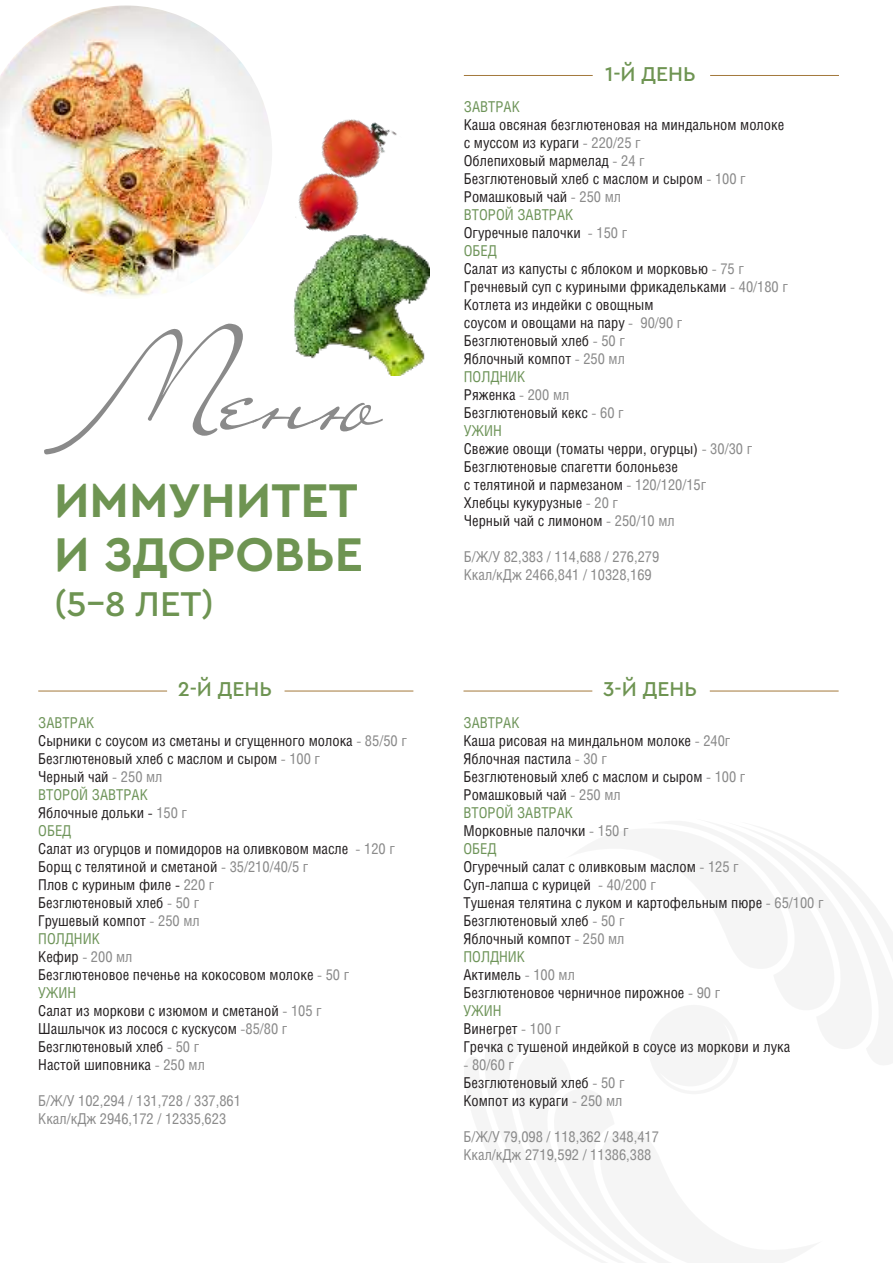
<style>
.page{position:relative;width:893px;height:1263px;background:#fff}
.page>*{position:absolute;margin:0;border:0;box-sizing:border-box;transform-origin:0 0}
.t1{font:147.3px "Carolina";color:#8a8a8a}
.t2{font:700 49.5px/54px "Cera Pro";color:#6e9452}
.t3{font:500 36px "Cera Pro";color:#6e9452}
.t4{font:500 21px "Cera Pro";color:#6e9452}
.t5{font:15px/18px "Helios Cond";color:#231f20}
.t6{font:15px/18px "Helios Cond";color:#8a8a8a}
.t7{font:15px "Helios Cond";color:#6e9459}
.s1{color:#6e9459}
.s2{color:#8a8a8a}
</style>
<div class="page">
<hr style="left:464px;top:75px;width:129px;height:1px;background:#a3783b">
<hr style="left:710px;top:75px;width:129px;height:1px;background:#a3783b">
<hr style="left:38px;top:691px;width:129px;height:1px;background:#a3783b">
<hr style="left:285px;top:691px;width:128px;height:1px;background:#a3783b">
<hr style="left:463px;top:691px;width:129px;height:1px;background:#a3783b">
<hr style="left:710px;top:691px;width:129px;height:1px;background:#a3783b">
<img style="left:0;top:5px;width:266px;height:293px">
<img style="left:266px;top:112px;width:131px;height:120px">
<img style="left:293px;top:234px;width:136px;height:141px">
<h1 class="t1" style="left:66px;top:291px;width:314px">Меню</h1>
<h2 class="t2" style="left:54px;top:471px;width:311px">ИММУНИТЕТ<br>И ЗДОРОВЬЕ</h2>
<h3 class="t3" style="left:54px;top:580px;width:162px">(5-8 ЛЕТ)</h3>
<h3 class="t4" style="left:178px;top:675px;width:96px">2-Й ДЕНЬ</h3>
<p class="t5" style="left:38px;top:714px;width:370px"><span class="s1">ЗАВТРАК<br></span>Сырники с соусом из сметаны и сгущенного молока <span class="s2">- 85/50 г<br></span>Безглютеновый хлеб с маслом и сыром <span class="s2">- 100 г<br></span>Черный чай <span class="s2">- 250 мл<br></span><span class="s1">ВТОРОЙ ЗАВТРАК<br></span>Яблочные дольки - <span class="s2">150 г<br></span><span class="s1">ОБЕД<br></span>Салат из огурцов и помидоров на оливковом масле <span class="s2">- 120 г<br></span>Борщ с телятиной и сметаной <span class="s2">- 35/210/40/5 г<br></span>Плов с куриным филе - <span class="s2">220 г<br></span>Безглютеновый хлеб <span class="s2">- 50 г<br></span>Грушевый компот <span class="s2">- 250 мл<br></span><span class="s1">ПОЛДНИК<br></span>Кефир <span class="s2">- 200 мл<br></span>Безглютеновое печенье на кокосовом молоке <span class="s2">- 50 г<br></span><span class="s1">УЖИН<br></span>Салат из моркови с изюмом и сметаной <span class="s2">- 105 г<br></span>Шашлычок из лосося с кускусом <span class="s2">-85/80 г<br></span>Безглютеновый хлеб <span class="s2">- 50 г<br></span>Настой шиповника <span class="s2">- 250 мл</span></p>
<p class="t6" style="left:38px;top:1092px;width:204px">Б/Ж/У 102,294 / 131,728 / 337,861<br>Ккал/кДж 2946,172 / 12335,623</p>
<h3 class="t4" style="left:605px;top:60px;width:92px">1-Й ДЕНЬ</h3>
<p class="t7" style="left:464px;top:97px;width:57px">ЗАВТРАК</p>
<p class="t5" style="left:464px;top:115px;width:325px">Каша овсяная безглютеновая на миндальном молоке с муссом из кураги <span class="s2">- 220/25 г<br></span>Облепиховый мармелад <span class="s2">- 24 г<br></span>Безглютеновый хлеб с маслом и сыром <span class="s2">- 100 г<br></span>Ромашковый чай <span class="s2">- 250 мл<br></span><span class="s1">ВТОРОЙ ЗАВТРАК<br></span>Огуречные палочки <span class="s2">- 150 г<br></span><span class="s1">ОБЕД<br></span>Салат из капусты с яблоком и морковью <span class="s2">- 75 г<br></span>Гречневый суп с куриными фрикадельками <span class="s2">- 40/180 г<br></span>Котлета из индейки с овощным<br>соусом и овощами на пару <span class="s2">- 90/90 г<br></span>Безглютеновый хлеб <span class="s2">- 50 г<br></span>Яблочный компот <span class="s2">- 250 мл<br></span><span class="s1">ПОЛДНИК<br></span>Ряженка <span class="s2">- 200 мл<br></span>Безглютеновый кекс <span class="s2">- 60 г<br></span><span class="s1">УЖИН<br></span>Свежие овощи (томаты черри, огурцы) <span class="s2">- 30/30 г<br></span>Безглютеновые спагетти болоньезе<br>с телятиной и пармезаном <span class="s2">- 120/120/15г<br></span>Хлебцы кукурузные <span class="s2">- 20 г<br></span>Черный чай с лимоном <span class="s2">- 250/10 мл</span></p>
<p class="t6" style="left:464px;top:547px;width:197px">Б/Ж/У 82,383 / 114,688 / 276,279<br>Ккал/кДж 2466,841 / 10328,169</p>
<h3 class="t4" style="left:603px;top:675px;width:95px">3-Й ДЕНЬ</h3>
<p class="t5" style="left:463px;top:714px;width:362px"><span class="s1">ЗАВТРАК<br></span>Каша рисовая на миндальном молоке <span class="s2">- 240г<br></span>Яблочная пастила <span class="s2">- 30 г<br></span>Безглютеновый хлеб с маслом и сыром <span class="s2">- 100 г<br></span>Ромашковый чай <span class="s2">- 250 мл<br></span><span class="s1">ВТОРОЙ ЗАВТРАК<br></span>Морковные палочки <span class="s2">- 150 г<br></span><span class="s1">ОБЕД<br></span>Огуречный салат с оливковым маслом <span class="s2">- 125 г<br></span>Суп-лапша с курицей <span class="s2">- 40/200 г<br></span>Тушеная телятина с луком и картофельным пюре <span class="s2">- 65/100 г<br></span>Безглютеновый хлеб <span class="s2">- 50 г<br></span>Яблочный компот <span class="s2">- 250 мл<br></span><span class="s1">ПОЛДНИК<br></span>Актимель <span class="s2">- 100 мл<br></span>Безглютеновое черничное пирожное <span class="s2">- 90 г<br></span><span class="s1">УЖИН<br></span>Винегрет <span class="s2">- 100 г<br></span>Гречка с тушеной индейкой в соусе из моркови и лука</p>
<p class="t5" style="left:463px;top:1056px;width:162px"><span class="s2">- 80/60 г<br></span>Безглютеновый хлеб <span class="s2">- 50 г<br></span>Компот из кураги <span class="s2">- 250 мл</span></p>
<p class="t6" style="left:463px;top:1128px;width:197px">Б/Ж/У 79,098 / 118,362 / 348,417<br>Ккал/кДж 2719,592 / 11386,388</p>
</div>
